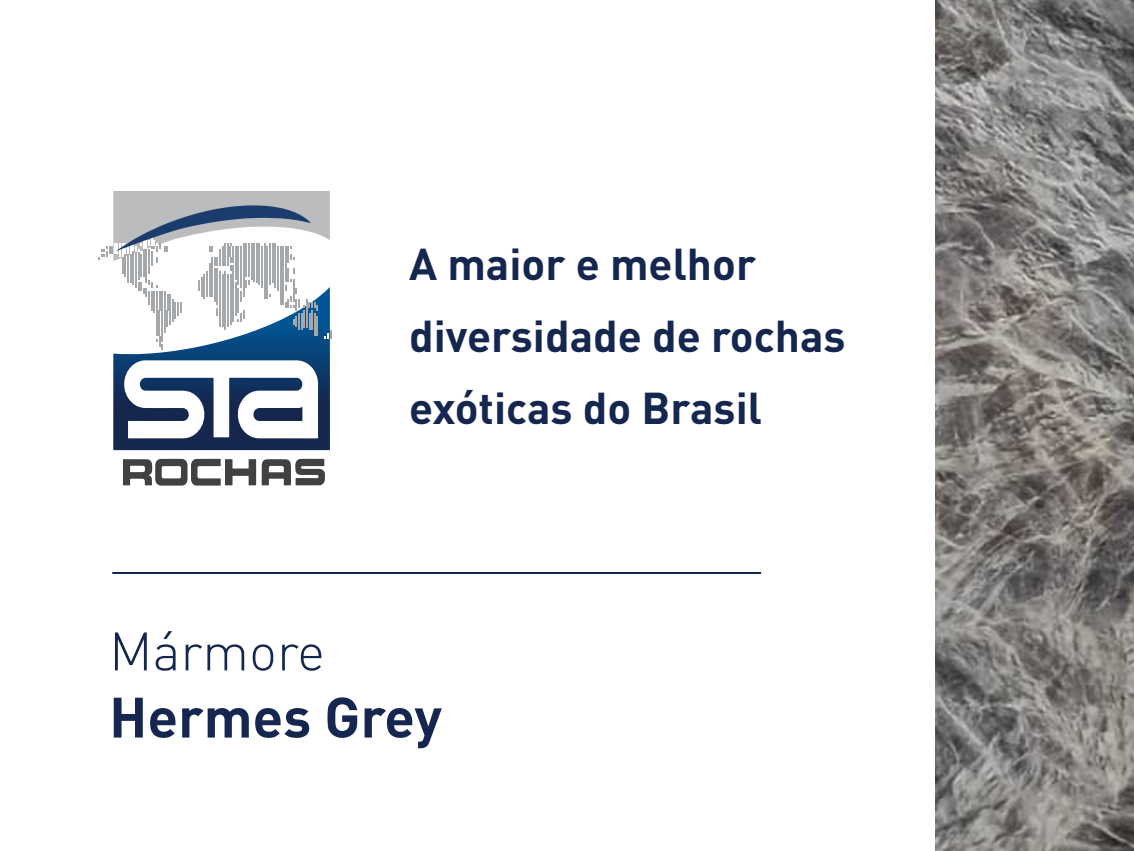
<style>
.page{position:relative;width:1134px;height:851px;background:#fff}
.page>*{position:absolute;margin:0;border:0;box-sizing:border-box;transform-origin:0 0}
.t1{font:700 55.9px "DIN Pro";color:#15264f}
.t2{font:300 53.2px "DIN Pro";color:#15264f}
.t3{font:700 44px/71.9px "DIN Pro";color:#15264f}
</style>
<div class="page">
<svg style="left:262px;top:459px;width:63px;height:26px"></svg>
<svg style="left:123px;top:459px;width:133px;height:26px"></svg>
<svg style="left:98px;top:191px;width:233px;height:259px"></svg>
<img style="left:935px;top:0;width:199px;height:850px">
<hr style="left:112px;top:572px;width:649px;height:2px;background:#15264f">
<p class="t3" style="left:409px;top:223px;width:438px">A maior e melhor diversidade de rochas exóticas do Brasil</p>
<p class="t2" style="left:109px;top:610px;width:217px">Mármore</p>
<p class="t1" style="left:109px;top:670px;width:334px">Hermes Grey</p>
</div>
